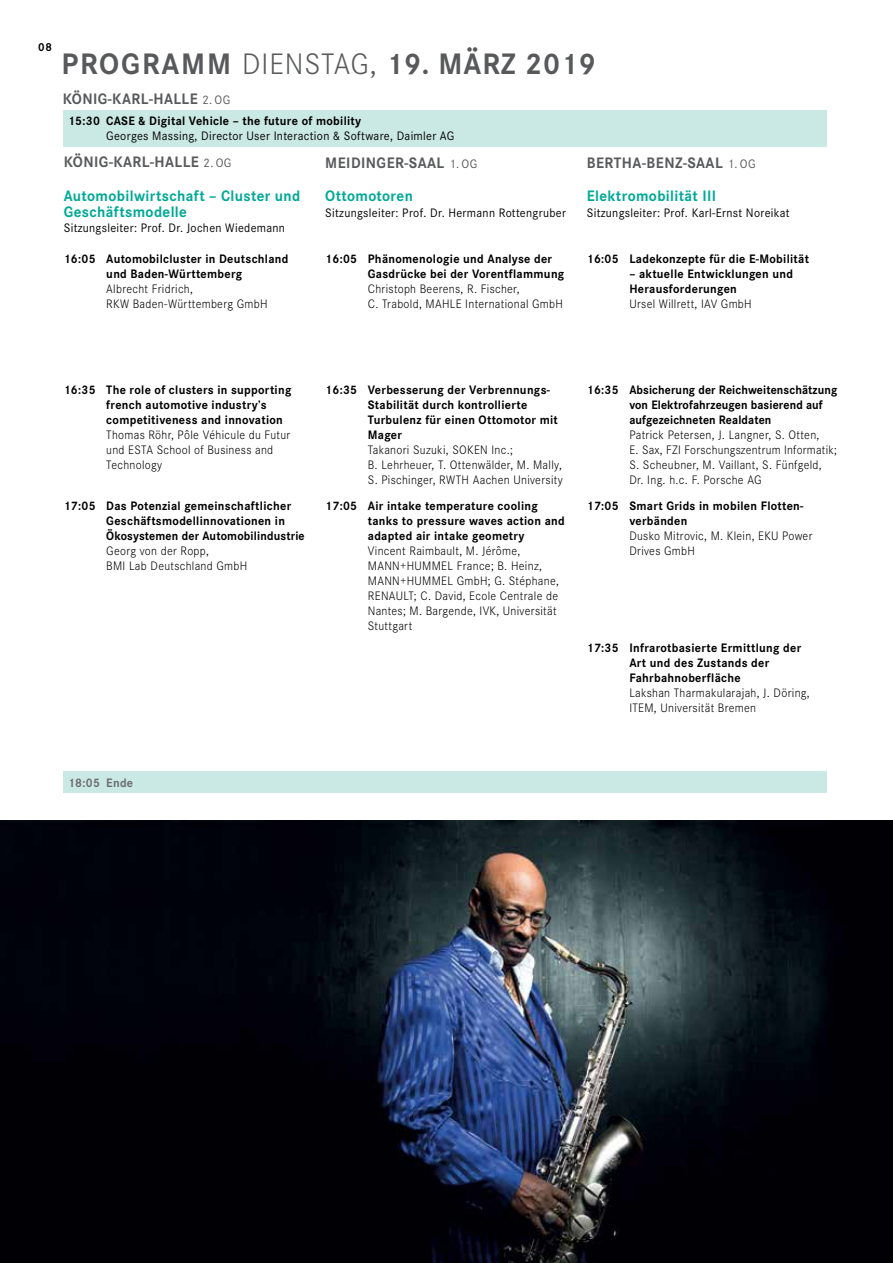
<style>
.page{position:relative;width:893px;height:1263px;background:#fff}
.page>*{position:absolute;margin:0;border:0;box-sizing:border-box;transform-origin:0 0}
.t1{font:700 30.75px "Corporate S Pro";letter-spacing:.055em;color:#58595b}
.t2{font:700 15.75px "Corporate S Pro";letter-spacing:.03em;color:#58595b;scale:.95 1}
.t3{font:700 15.75px/15.8px "Corporate S Pro";letter-spacing:.025em;color:#00a995;scale:.95 1}
.t4{font:700 12.75px/15px "Corporate S Pro";letter-spacing:.025em;color:#000;scale:.95 1}
.t5{font:300 12.75px/15px "Corporate S Pro";letter-spacing:.025em;color:#000;scale:.95 1}
.t6{font:12.75px "Corporate S Pro";letter-spacing:.025em;color:#000;scale:.95 1}
.t7{font:700 12.75px "Corporate S Pro";letter-spacing:.025em;color:#6d6e71;scale:.95 1}
.t8{font:700 12px "Corporate S Pro";color:#000;scale:.95 1}
.s1{font-weight:300}
.s2{font-weight:400;font-size:12.75px}
</style>
<div class="page">
<img style="left:0;top:821px;width:893px;height:442px">
<div style="left:64px;top:772px;width:763px;height:21px;background:#cae8e4"></div>
<div style="left:64px;top:111px;width:763px;height:36px;background:#cae8e4"></div>
<p class="t8" style="left:38px;top:37px;width:16px">08</p>
<h1 class="t1" style="left:61px;top:39px;width:536px">PROGRAMM <span class="s1">DIENSTAG,</span> 19. MÄRZ 2019</h1>
<p class="t2" style="left:63px;top:86px;width:178px">KÖNIG-KARL-HALLE <span class="s2">2. OG</span></p>
<p class="t4" style="left:68px;top:113px;width:310px">15:30 CASE &amp; Digital Vehicle – the future of mobility</p>
<p class="t6" style="left:106px;top:127px;width:368px">Georges Massing, Director User Interaction &amp; Software, Daimler AG</p>
<p class="t2" style="left:64px;top:149px;width:178px">KÖNIG-KARL-HALLE <span class="s2">2. OG</span></p>
<p class="t2" style="left:325px;top:150px;width:161px">MEIDINGER-SAAL <span class="s2">1. OG</span></p>
<p class="t2" style="left:587px;top:150px;width:179px">BERTHA-BENZ-SAAL <span class="s2">1. OG</span></p>
<p class="t3" style="left:64px;top:186px;width:251px">Automobilwirtschaft – Cluster und<br>Geschäftsmodelle</p>
<p class="t6" style="left:64px;top:219px;width:234px">Sitzungsleiter: Prof. Dr. Jochen Wiedemann</p>
<p class="t3" style="left:587px;top:186px;width:138px">Elektromobilität III</p>
<p class="t6" style="left:587px;top:203px;width:215px">Sitzungsleiter: Prof. Karl-Ernst Noreikat</p>
<p class="t3" style="left:325px;top:186px;width:94px">Ottomotoren</p>
<p class="t6" style="left:325px;top:203px;width:255px">Sitzungsleiter: Prof. Dr. Hermann Rottengruber</p>
<p class="t4" style="left:64px;top:250px;width:238px;text-align:center">16:05 Automobilcluster in Deutschland und Baden-Württemberg</p>
<p class="t5" style="left:106px;top:280px;width:171px">Albrecht Fridrich,<br>RKW Baden-Württemberg GmbH</p>
<p class="t4" style="left:368px;top:250px;width:208px;text-indent:-43px">16:05 Phänomenologie und Analyse der<br>Gasdrücke bei der Vorentflammung</p>
<p class="t5" style="left:368px;top:280px;width:207px">Christoph Beerens, R. Fischer,<br>C. Trabold, MAHLE International GmbH</p>
<p class="t4" style="left:587px;top:250px;width:235px">16:05 Ladekonzepte für die E-Mobilität</p>
<p class="t4" style="left:629px;top:265px;width:174px">– aktuelle Entwicklungen und<br>Herausforderungen</p>
<p class="t5" style="left:629px;top:295px;width:130px">Ursel Willrett, IAV GmbH</p>
<p class="t4" style="left:106px;top:382px;width:196px;text-indent:-43px">16:35 The role of clusters in supporting french automotive industryʼs competitiveness and innovation</p>
<p class="t5" style="left:106px;top:427px;width:195px">Thomas Röhr, Pôle Véhicule du Futur und ESTA School of Business and<br>Technology</p>
<p class="t4" style="left:106px;top:497px;width:210px;text-indent:-43px">17:05 Das Potenzial gemeinschaftlicher<br>Geschäftsmodellinnovationen in<br>Ökosystemen der Automobilindustrie</p>
<p class="t5" style="left:106px;top:543px;width:150px">Georg von der Ropp,<br>BMI Lab Deutschland GmbH</p>
<p class="t4" style="left:368px;top:382px;width:202px;text-indent:-43px">16:35 Verbesserung der Verbrennungs-<br>Stabilität durch kontrollierte<br>Turbulenz für einen Ottomotor mit<br>Mager</p>
<p class="t5" style="left:368px;top:442px;width:207px">Takanori Suzuki, SOKEN Inc.;<br>B. Lehrheuer, T. Ottenwälder, M. Mally,<br>S. Pischinger, RWTH Aachen University</p>
<p class="t4" style="left:368px;top:498px;width:209px;text-indent:-43px">17:05 Air intake temperature cooling tanks to pressure waves action and adapted air intake geometry</p>
<p class="t5" style="left:368px;top:543px;width:203px">Vincent Raimbault, M. Jérôme,<br>MANN+HUMMEL France; B. Heinz,<br>MANN+HUMMEL GmbH; G. Stéphane,<br>RENAULT; C. David, Ecole Centrale de<br>Nantes; M. Bargende, IVK, Universität<br>Stuttgart</p>
<p class="t4" style="left:629px;top:382px;width:220px;text-indent:-43px">16:35 Absicherung der Reichweitenschätzung von Elektrofahrzeugen basierend auf aufgezeichneten Realdaten</p>
<p class="t5" style="left:629px;top:427px;width:220px">Patrick Petersen, J. Langner, S. Otten,<br>E. Sax, FZI Forschungszentrum Informatik; S. Scheubner, M. Vaillant, S. Fünfgeld, Dr. Ing. h.c. F. Porsche AG</p>
<p class="t4" style="left:629px;top:498px;width:185px;text-indent:-43px">17:05 Smart Grids in mobilen Flotten&shy;verbänden</p>
<p class="t5" style="left:629px;top:528px;width:194px">Dusko Mitrovic, M. Klein, EKU Power<br>Drives GmbH</p>
<p class="t4" style="left:629px;top:639px;width:182px;text-indent:-43px">17:35 Infrarotbasierte Ermittlung der<br>Art und des Zustands der<br>Fahrbahnoberfläche</p>
<p class="t5" style="left:629px;top:684px;width:191px">Lakshan Tharmakularajah, J. Döring,<br>ITEM, Universität Bremen</p>
<p class="t7" style="left:68px;top:772px;width:70px">18:05 Ende</p>
</div>
